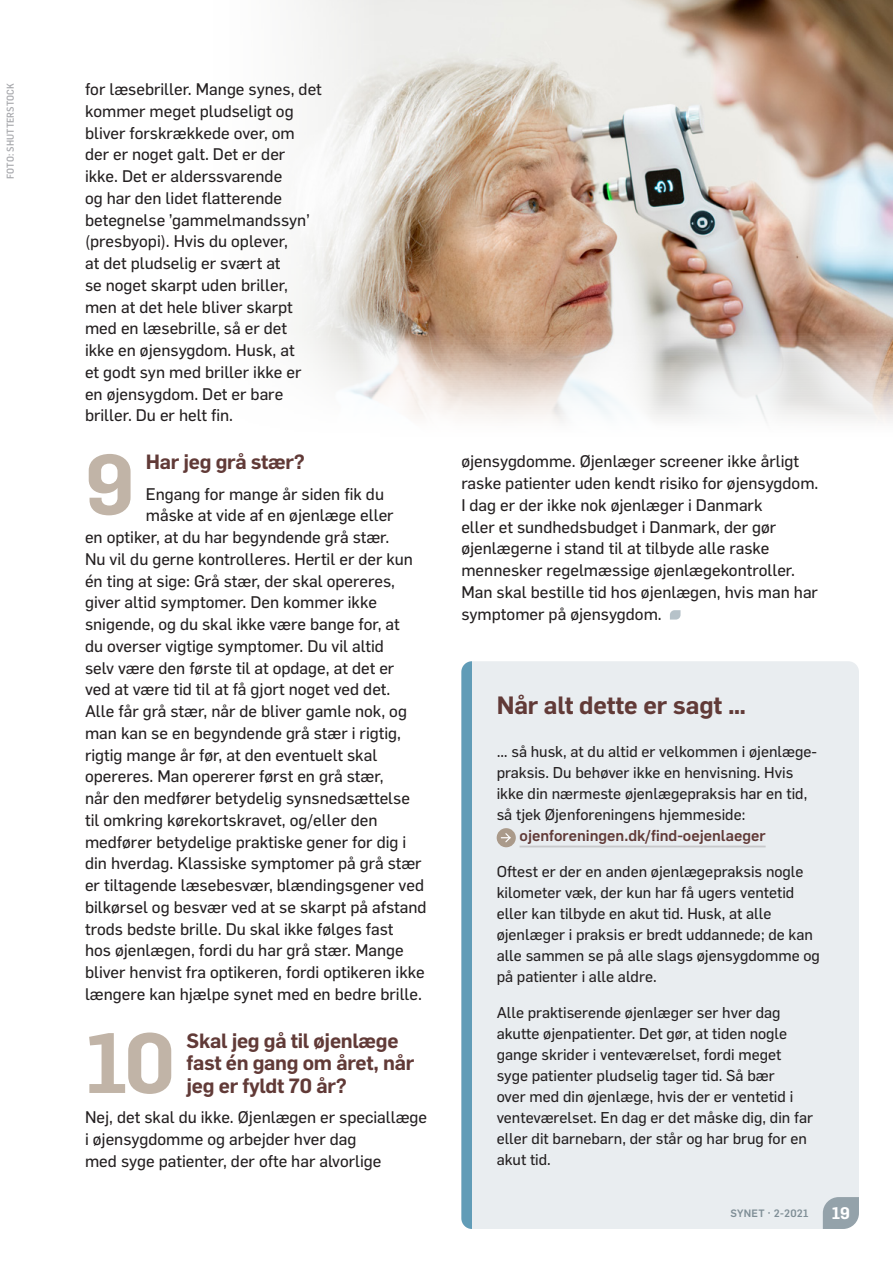
<style>
.page{position:relative;width:893px;height:1263px;background:#fff}
.page>*{position:absolute;margin:0;border:0;box-sizing:border-box;transform-origin:0 0}
.t1{font:600 83.4px "Flama";color:#c1b4a7}
.t2{font:600 24.6px "Flama";letter-spacing:-.005em;color:#613a37}
.t3{font:600 20.25px/22.5px "Flama";letter-spacing:-.015em;color:#613a37}
.t4{font:16.5px/21.8px "Flama Basic";color:#231f20}
.t5{font:600 16.5px "Flama";color:#fff}
.t6{font:15.3px/21px "Flama Basic";color:#231f20}
.t7{font:500 15.3px "Flama";color:#613a37}
.t8{font:500 10.5px "Flama";letter-spacing:.025em;color:#7f8e96}
.t9{font:500 9.75px "Flama Semicondensed";letter-spacing:.01em;color:#a8a9ad}
</style>
<div class="page">
<img style="left:293px;top:0;width:600px;height:421px">
<div style="left:472px;top:661px;width:387px;height:568px;background:#e9edf0"></div>
<div style="left:461px;top:661px;width:11px;height:568px;background:#619cb7"></div>
<hr style="left:520px;top:846px;width:246px;height:1px;background:#c7c8ca">
<div style="left:497px;top:828px;width:19px;height:19px;background:#aa9a8a;border-radius:50%"></div>
<svg style="left:501px;top:833px;width:10px;height:10px"></svg>
<svg style="left:670px;top:610px;width:10px;height:9px"></svg>
<svg style="left:823px;top:1197px;width:36px;height:32px"></svg>
<p class="t9" style="left:4px;top:179px;width:97px;rotate:-90deg">FOTO: SHUTTERSTOCK</p>
<p class="t4" style="left:85px;top:77px;width:238px">for læsebriller. Mange synes, det kommer meget pludseligt og bliver forskrækkede over, om der er noget galt. Det er der ikke. Det er alderssvarende<br>og har den lidet flatterende betegnelse ’gammelmandssyn’ (presbyopi). Hvis du oplever,<br>at det pludselig er svært at<br>se noget skarpt uden briller, men at det hele bliver skarpt med en læsebrille, så er det<br>ikke en øjensygdom. Husk, at<br>et godt syn med briller ikke er en øjensygdom. Det er bare briller. Du er helt fin.</p>
<h1 class="t1" style="left:85px;top:424px;width:51px">9</h1>
<p class="t3" style="left:146px;top:449px;width:160px">Har jeg grå stær?</p>
<p class="t4" style="left:146px;top:482px;width:240px">Engang for mange år siden fik du</p>
<p class="t4" style="left:146px;top:504px;width:249px">måske at vide af en øjenlæge eller</p>
<p class="t4" style="left:85px;top:525px;width:306px">en optiker, at du har begyndende grå stær.</p>
<p class="t4" style="left:85px;top:547px;width:329px">Nu vil du gerne kontrolleres. Hertil er der kun</p>
<p class="t4" style="left:85px;top:569px;width:312px">én ting at sige: Grå stær, der skal opereres,</p>
<p class="t4" style="left:85px;top:591px;width:293px">giver altid symptomer. Den kommer ikke</p>
<p class="t4" style="left:85px;top:612px;width:316px">snigende, og du skal ikke være bange for, at</p>
<p class="t4" style="left:85px;top:634px;width:300px">du overser vigtige symptomer. Du vil altid</p>
<p class="t4" style="left:85px;top:656px;width:311px">selv være den første til at opdage, at det er</p>
<p class="t4" style="left:85px;top:678px;width:307px">ved at være tid til at få gjort noget ved det.</p>
<p class="t4" style="left:85px;top:699px;width:323px">Alle får grå stær, når de bliver gamle nok, og</p>
<p class="t4" style="left:85px;top:721px;width:318px">man kan se en begyndende grå stær i rigtig,</p>
<p class="t4" style="left:85px;top:743px;width:294px">rigtig mange år før, at den eventuelt skal</p>
<p class="t4" style="left:85px;top:765px;width:300px">opereres. Man opererer først en grå stær,</p>
<p class="t4" style="left:85px;top:786px;width:326px">når den medfører betydelig synsnedsættelse</p>
<p class="t4" style="left:85px;top:808px;width:294px">til omkring kørekortskravet, og/eller den</p>
<p class="t4" style="left:85px;top:830px;width:323px">medfører betydelige praktiske gener for dig i</p>
<p class="t4" style="left:85px;top:851px;width:338px">din hverdag. Klassiske symptomer på grå stær</p>
<p class="t4" style="left:85px;top:873px;width:341px">er tiltagende læsebesvær, blændingsgener ved</p>
<p class="t4" style="left:85px;top:895px;width:343px">bilkørsel og besvær ved at se skarpt på afstand</p>
<p class="t4" style="left:85px;top:917px;width:310px">trods bedste brille. Du skal ikke følges fast</p>
<p class="t4" style="left:85px;top:938px;width:320px">hos øjenlægen, fordi du har grå stær. Mange</p>
<p class="t4" style="left:85px;top:960px;width:341px">bliver henvist fra optikeren, fordi optikeren ikke</p>
<p class="t4" style="left:85px;top:982px;width:338px">længere kan hjælpe synet med en bedre brille.</p>
<h1 class="t1" style="left:85px;top:1003px;width:92px">10</h1>
<p class="t3" style="left:187px;top:1028px;width:229px">Skal jeg gå til øjenlæge fast én gang om året, når jeg er fyldt 70 år?</p>
<p class="t4" style="left:85px;top:1105px;width:344px">Nej, det skal du ikke. Øjenlægen er speciallæge i øjensygdomme og arbejder hver dag<br>med syge patienter, der ofte har alvorlige</p>
<p class="t4" style="left:461px;top:449px;width:359px">øjensygdomme. Øjenlæger screener ikke årligt raske patienter uden kendt risiko for øjensygdom.<br>I dag er der ikke nok øjenlæger i Danmark<br>eller et sundhedsbudget i Danmark, der gør øjenlægerne i stand til at tilbyde alle raske mennesker regelmæssige øjenlægekontroller.<br>Man skal bestille tid hos øjenlægen, hvis man har symptomer på øjensygdom.</p>
<h2 class="t2" style="left:497px;top:688px;width:251px">Når alt dette er sagt …</h2>
<p class="t6" style="left:497px;top:740px;width:322px">… så husk, at du altid er velkommen i øjenlæge&shy;praksis. Du behøver ikke en henvisning. Hvis ikke din nærmeste øjenlægepraksis har en tid, så tjek Øjenforeningens hjemmeside:</p>
<p class="t7" style="left:520px;top:825px;width:248px">ojenforeningen.dk/find-oejenlaeger</p>
<p class="t6" style="left:497px;top:860px;width:325px">Oftest er der en anden øjenlægepraksis nogle kilometer væk, der kun har få ugers ventetid eller kan tilbyde en akut tid. Husk, at alle øjenlæger i praksis er bredt uddannede; de kan alle sammen se på alle slags øjensygdomme og på patienter i alle aldre.</p>
<p class="t6" style="left:497px;top:1001px;width:318px">Alle praktiserende øjenlæger ser hver dag akutte øjenpatienter. Det gør, at tiden nogle gange skrider i venteværelset, fordi meget syge patienter pludselig tager tid. Så bær<br>over med din øjenlæge, hvis der er ventetid i venteværelset. En dag er det måske dig, din far eller dit barnebarn, der står og har brug for en akut tid.</p>
<p class="t8" style="left:730px;top:1205px;width:80px">SYNET · 2-2021</p>
<p class="t5" style="left:832px;top:1201px;width:20px">19</p>
</div>
